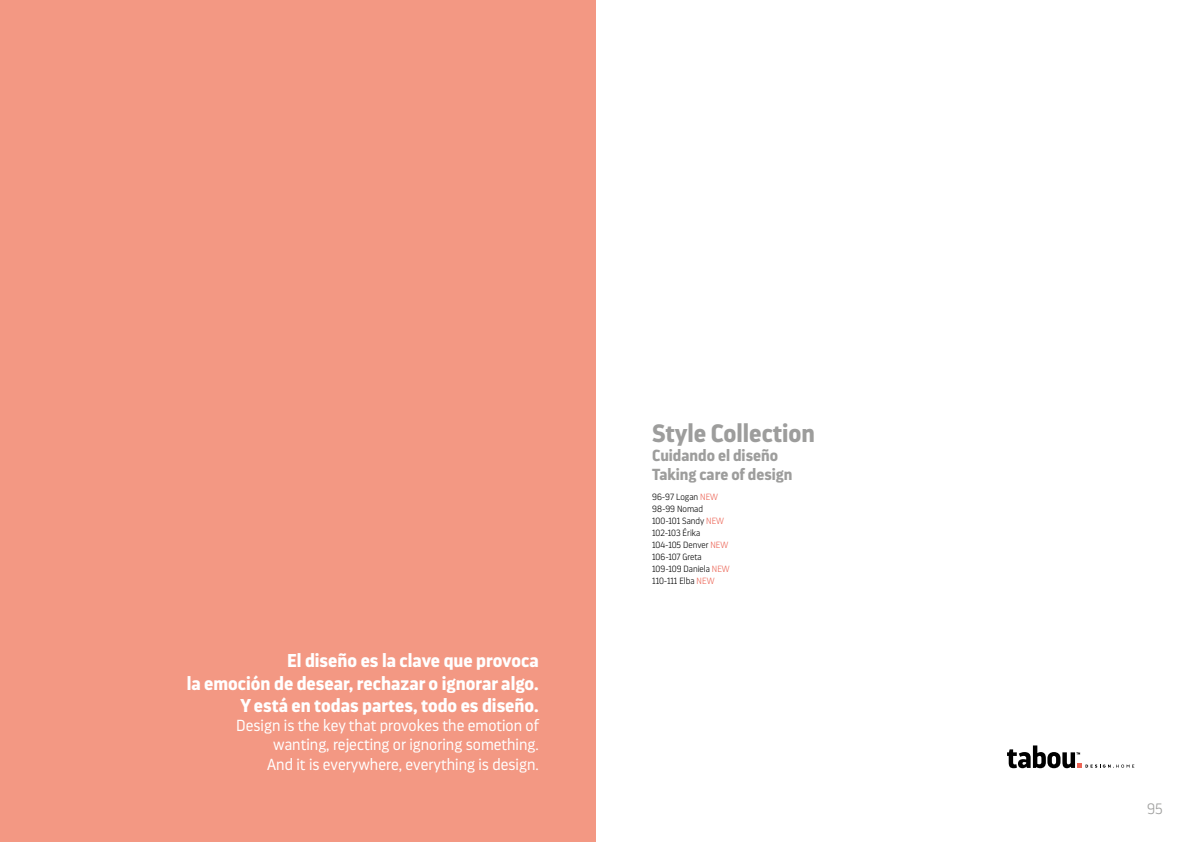
<style>
.page{position:relative;width:1191px;height:842px;background:#fff}
.page>*{position:absolute;margin:0;border:0;box-sizing:border-box;transform-origin:0 0}
.t1{font:700 25px "Darwin Pro";color:#9d9d9c}
.t2{font:700 18.6px/22.3px "Darwin Pro";color:#fff;text-align:right}
.t3{font:300 16px/19.2px "Darwin Pro";color:#fff;text-align:right}
.t4{font:700 16px/19.2px "Darwin Pro";color:#9d9d9c}
.t5{font:200 15px "Darwin Pro";color:#9d9d9c}
.t6{font:200 9px/12px "Darwin Pro";color:#000}
.s1{color:#ec6354}
</style>
<div class="page">
<div style="left:0;top:0;width:595px;height:842px;background:#f39883"></div>
<svg style="left:1007px;top:745px;width:127px;height:23px"></svg>
<p class="t2" style="left:187px;top:649px;width:353px">El diseño es la clave que provoca<br>la emoción de desear, rechazar o ignorar algo.<br>Y está en todas partes, todo es diseño.</p>
<p class="t3" style="left:236px;top:716px;width:304px">Design is the key that provokes the emotion of wanting, rejecting or ignoring something.<br>And it is everywhere, everything is design.</p>
<h1 class="t1" style="left:652px;top:415px;width:164px">Style Collection</h1>
<p class="t4" style="left:652px;top:445px;width:142px">Cuidando el diseño<br>Taking care of design</p>
<p class="t6" style="left:652px;top:491px;width:79px">96-97 Logan <span class="s1">NEW<br></span>98-99 Nomad<br>100-101 Sandy <span class="s1">NEW<br></span>102-103 Érika<br>104-105 Denver <span class="s1">NEW<br></span>106-107 Greta<br>109-109 Daniela <span class="s1">NEW<br></span>110-111 Elba <span class="s1">NEW</span></p>
<p class="t5" style="left:1147px;top:799px;width:17px">95</p>
</div>
